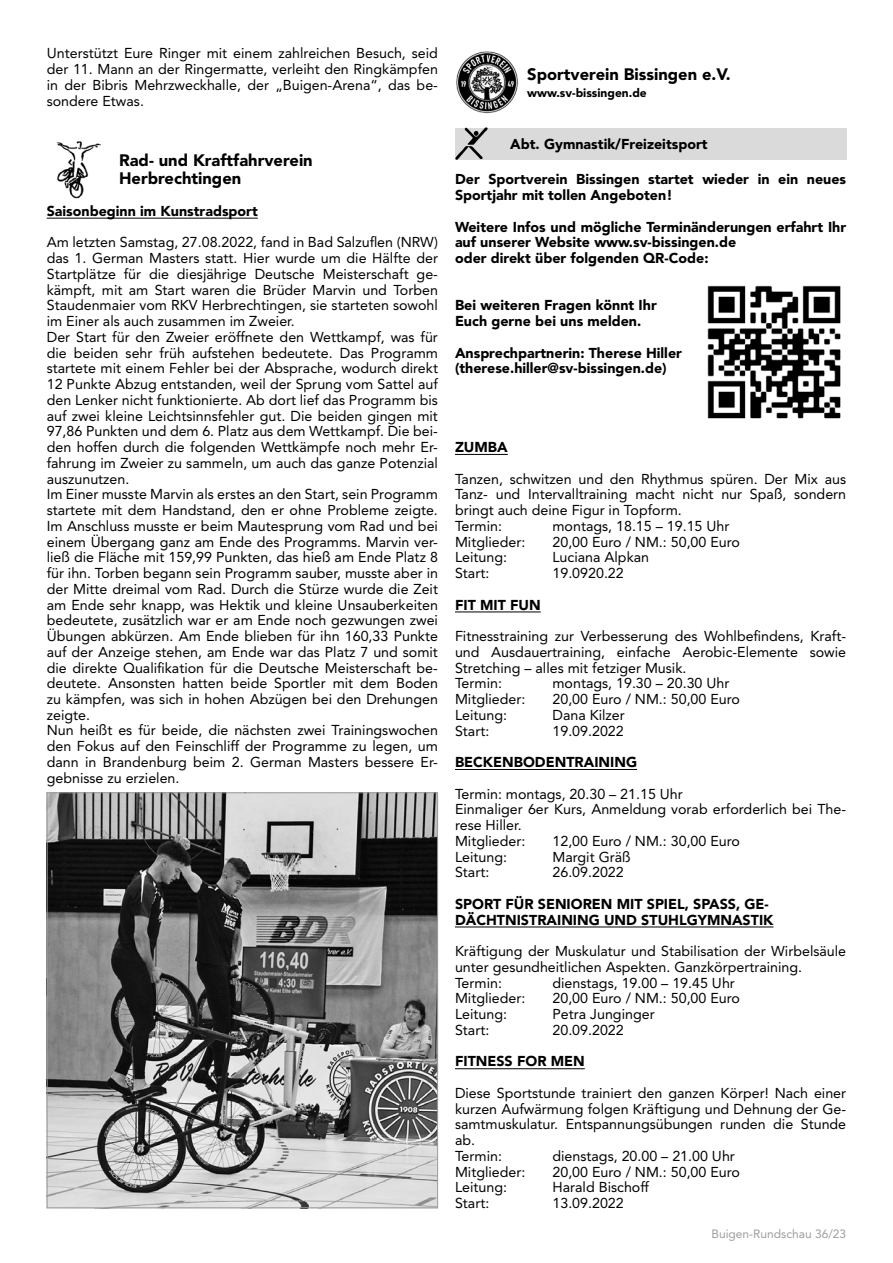
<style>
.page{position:relative;width:893px;height:1263px;background:#fff}
.page>*{position:absolute;margin:0;border:0;box-sizing:border-box;transform-origin:0 0}
.t1{font:900 16.5px/18px "Avenir";color:#000}
.t2{font:14.25px/15.8px "Avenir";color:#000}
.t3{font:900 14.25px/15.8px "Avenir";color:#000}
.t4{font:12px "Avenir";color:#9d9d9c}
.t5{font:900 12px "Avenir";color:#000}
</style>
<div class="page">
<hr style="left:47px;top:218px;width:211px;height:1px;background:#000">
<hr style="left:455px;top:454px;width:53px;height:1px;background:#000">
<hr style="left:455px;top:612px;width:86px;height:1px;background:#000">
<hr style="left:455px;top:769px;width:182px;height:1px;background:#000">
<hr style="left:455px;top:927px;width:318px;height:1px;background:#000">
<hr style="left:455px;top:1068px;width:130px;height:1px;background:#000">
<img style="left:56px;top:141px;width:44px;height:58px">
<img style="left:49px;top:794px;width:387px;height:412px">
<img style="left:456px;top:51px;width:62px;height:63px">
<div style="left:455px;top:128px;width:391px;height:31px;background:#dadada"></div>
<img style="left:455px;top:128px;width:32px;height:31px">
<img style="left:707px;top:285px;width:134px;height:134px">
<p class="t2" style="left:47px;top:45px;width:393px;text-align:justify">Unterstützt Eure Ringer mit einem zahlreichen Besuch, seid der 11. Mann an der Ringermatte, verleiht den Ringkämpfen in der Bibris Mehrzweckhalle, der „Buigen-Arena“, das be&shy;sondere Etwas.</p>
<p class="t1" style="left:119px;top:151px;width:195px">Rad- und Kraftfahrverein<br>Herbrechtingen</p>
<p class="t3" style="left:47px;top:203px;width:213px">Saisonbeginn im Kunstradsport</p>
<p class="t2" style="left:47px;top:234px;width:393px">Am letzten Samstag, 27.08.2022, fand in Bad Salzuflen (NRW) das 1. German Masters statt. Hier wurde um die Hälfte der Startplätze für die diesjährige Deutsche Meisterschaft ge&shy;kämpft, mit am Start waren die Brüder Marvin und Torben Staudenmaier vom RKV Herbrechtingen, sie starteten sowohl im Einer als auch zusammen im Zweier.<br>Der Start für den Zweier eröffnete den Wettkampf, was für die beiden sehr früh aufstehen bedeutete. Das Programm startete mit einem Fehler bei der Absprache, wodurch direkt 12 Punkte Abzug entstanden, weil der Sprung vom Sattel auf den Lenker nicht funktionierte. Ab dort lief das Programm bis auf zwei kleine Leichtsinnsfehler gut. Die beiden gingen mit 97,86 Punkten und dem 6. Platz aus dem Wettkampf. Die bei&shy;den hoffen durch die folgenden Wettkämpfe noch mehr Er&shy;fahrung im Zweier zu sammeln, um auch das ganze Potenzial auszunutzen.<br>Im Einer musste Marvin als erstes an den Start, sein Programm startete mit dem Handstand, den er ohne Probleme zeigte.<br>Im Anschluss musste er beim Mautesprung vom Rad und bei einem Übergang ganz am Ende des Programms. Marvin ver&shy;ließ die Fläche mit 159,99 Punkten, das hieß am Ende Platz 8 für ihn. Torben begann sein Programm sauber, musste aber in der Mitte dreimal vom Rad. Durch die Stürze wurde die Zeit am Ende sehr knapp, was Hektik und kleine Unsauberkeiten bedeutete, zusätzlich war er am Ende noch gezwungen zwei Übungen abkürzen. Am Ende blieben für ihn 160,33 Punkte auf der Anzeige stehen, am Ende war das Platz 7 und somit die direkte Qualifikation für die Deutsche Meisterschaft be&shy;deutete. Ansonsten hatten beide Sportler mit dem Boden zu kämpfen, was sich in hohen Abzügen bei den Drehungen zeigte.<br>Nun heißt es für beide, die nächsten zwei Trainingswochen den Fokus auf den Feinschliff der Programme zu legen, um dann in Brandenburg beim 2. German Masters bessere Er&shy;gebnisse zu erzielen.</p>
<p class="t1" style="left:527px;top:65px;width:205px">Sportverein Bissingen e.V.</p>
<p class="t5" style="left:527px;top:85px;width:121px">www.sv-bissingen.de</p>
<p class="t3" style="left:510px;top:136px;width:199px">Abt. Gymnastik/Freizeitsport</p>
<p class="t3" style="left:455px;top:171px;width:393px">Der Sportverein Bissingen startet wieder in ein neues<br>Sportjahr mit tollen Angeboten!</p>
<p class="t3" style="left:455px;top:219px;width:393px">Weitere Infos und mögliche Terminänderungen erfahrt Ihr auf unserer Website www.sv-bissingen.de<br>oder direkt über folgenden QR-Code:</p>
<p class="t3" style="left:455px;top:297px;width:203px">Bei weiteren Fragen könnt Ihr<br>Euch gerne bei uns melden.</p>
<p class="t3" style="left:455px;top:345px;width:228px">Ansprechpartnerin: Therese Hiller (therese.hiller@sv-bissingen.de)</p>
<p class="t3" style="left:455px;top:439px;width:54px">ZUMBA</p>
<p class="t2" style="left:455px;top:471px;width:393px">Tanzen, schwitzen und den Rhythmus spüren. Der Mix aus Tanz- und Intervalltraining macht nicht nur Spaß, sondern bringt auch deine Figur in Topform.<br>Termin:</p>
<p class="t2" style="left:552px;top:518px;width:178px">montags, 18.15 – 19.15 Uhr</p>
<p class="t2" style="left:455px;top:534px;width:72px">Mitglieder:</p>
<p class="t2" style="left:552px;top:534px;width:189px">20,00 Euro / NM.: 50,00 Euro</p>
<p class="t2" style="left:455px;top:549px;width:53px">Leitung:</p>
<p class="t2" style="left:552px;top:549px;width:98px">Luciana Alpkan</p>
<p class="t2" style="left:455px;top:565px;width:36px">Start:</p>
<p class="t2" style="left:552px;top:565px;width:73px">19.0920.22</p>
<p class="t3" style="left:455px;top:597px;width:87px">FIT MIT FUN</p>
<p class="t2" style="left:455px;top:628px;width:393px">Fitnesstraining zur Verbesserung des Wohlbefindens, Kraft&shy;und Ausdauertraining, einfache Aerobic-Elemente sowie Stretching – alles mit fetziger Musik.<br>Termin:</p>
<p class="t2" style="left:552px;top:675px;width:178px">montags, 19.30 – 20.30 Uhr</p>
<p class="t2" style="left:455px;top:691px;width:72px">Mitglieder:</p>
<p class="t2" style="left:552px;top:691px;width:189px">20,00 Euro / NM.: 50,00 Euro</p>
<p class="t2" style="left:455px;top:707px;width:53px">Leitung:</p>
<p class="t2" style="left:552px;top:707px;width:74px">Dana Kilzer</p>
<p class="t2" style="left:455px;top:723px;width:36px">Start:</p>
<p class="t2" style="left:552px;top:723px;width:73px">19.09.2022</p>
<p class="t3" style="left:455px;top:754px;width:184px">BECKENBODENTRAINING</p>
<p class="t2" style="left:455px;top:786px;width:393px">Termin: montags, 20.30 – 21.15 Uhr<br>Einmaliger 6er Kurs, Anmeldung vorab erforderlich bei The&shy;rese Hiller.<br>Mitglieder:</p>
<p class="t2" style="left:552px;top:833px;width:189px">12,00 Euro / NM.: 30,00 Euro</p>
<p class="t2" style="left:455px;top:849px;width:53px">Leitung:</p>
<p class="t2" style="left:552px;top:849px;width:80px">Margit Gräß</p>
<p class="t2" style="left:455px;top:864px;width:36px">Start:</p>
<p class="t2" style="left:552px;top:864px;width:73px">26.09.2022</p>
<p class="t3" style="left:455px;top:896px;width:320px">SPORT FÜR SENIOREN MIT SPIEL, SPASS, GE-<br>DÄCHTNISTRAINING UND STUHLGYMNASTIK</p>
<p class="t2" style="left:455px;top:943px;width:393px">Kräftigung der Muskulatur und Stabilisation der Wirbelsäule unter gesundheitlichen Aspekten. Ganzkörpertraining.<br>Termin:</p>
<p class="t2" style="left:552px;top:975px;width:184px">dienstags, 19.00 – 19.45 Uhr</p>
<p class="t2" style="left:455px;top:990px;width:72px">Mitglieder:</p>
<p class="t2" style="left:552px;top:990px;width:189px">20,00 Euro / NM.: 50,00 Euro</p>
<p class="t2" style="left:455px;top:1006px;width:53px">Leitung:</p>
<p class="t2" style="left:552px;top:1006px;width:104px">Petra Junginger</p>
<p class="t2" style="left:455px;top:1022px;width:36px">Start:</p>
<p class="t2" style="left:552px;top:1022px;width:73px">20.09.2022</p>
<p class="t3" style="left:455px;top:1053px;width:131px">FITNESS FOR MEN</p>
<p class="t2" style="left:455px;top:1085px;width:393px">Diese Sportstunde trainiert den ganzen Körper! Nach einer kurzen Aufwärmung folgen Kräftigung und Dehnung der Ge&shy;samtmuskulatur. Entspannungsübungen runden die Stunde ab.<br>Termin:</p>
<p class="t2" style="left:552px;top:1148px;width:184px">dienstags, 20.00 – 21.00 Uhr</p>
<p class="t2" style="left:455px;top:1164px;width:72px">Mitglieder:</p>
<p class="t2" style="left:552px;top:1164px;width:189px">20,00 Euro / NM.: 50,00 Euro</p>
<p class="t2" style="left:455px;top:1179px;width:53px">Leitung:</p>
<p class="t2" style="left:552px;top:1179px;width:98px">Harald Bischoff</p>
<p class="t2" style="left:455px;top:1195px;width:36px">Start:</p>
<p class="t2" style="left:552px;top:1195px;width:73px">13.09.2022</p>
<p class="t4" style="left:711px;top:1227px;width:136px">Buigen-Rundschau 36/23</p>
</div>
